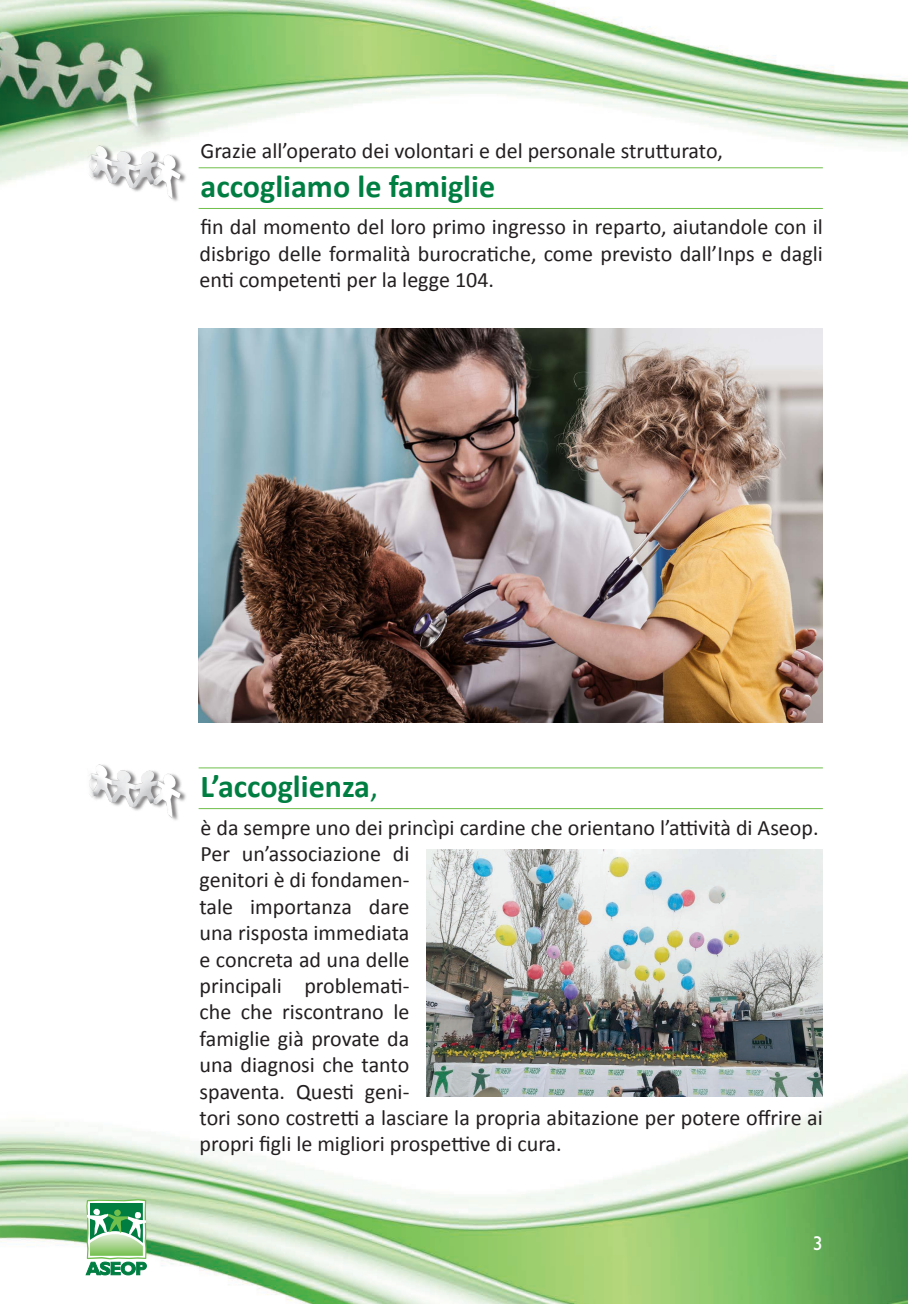
<style>
.page{position:relative;width:908px;height:1304px;background:#fff}
.page>*{position:absolute;margin:0;border:0;box-sizing:border-box;transform-origin:0 0}
.Normale__Web{font:700 32px "Calibri";color:#007e42}
.Normale__Web-2{font:22px/26.4px "Calibri";color:#231f20}
.t1{font:20px "Gill Sans Std";color:#fff}
.s1{font-weight:400}
</style>
<div class="page">
<img style="left:0;top:0;width:907px;height:1304px">
<svg style="left:85px;top:1199px;width:62px;height:77px"></svg>
<img style="left:198px;top:329px;width:624px;height:394px">
<img style="left:85px;top:142px;width:104px;height:61px">
<img style="left:85px;top:760px;width:104px;height:61px">
<hr style="left:198px;top:767px;width:624px;height:1px;background:#70bf4c">
<hr style="left:198px;top:808px;width:624px;height:1px;background:#70bf4c">
<hr style="left:198px;top:167px;width:624px;height:1px;background:#70bf4c">
<hr style="left:198px;top:208px;width:624px;height:1px;background:#70bf4c">
<img style="left:426px;top:850px;width:396px;height:247px">
<p class="Normale__Web-2" style="left:200px;top:137px;width:523px">Grazie all’operato dei volontari e del personale strutturato,</p>
<p class="Normale__Web" style="left:200px;top:163px;width:296px">accogliamo le famiglie</p>
<p class="Normale__Web-2" style="left:199px;top:213px;width:624px;text-align:justify">fin dal momento del loro primo ingresso in reparto, aiutandole con il disbrigo delle formalità burocratiche, come previsto dall’Inps e dagli enti competenti per la legge 104.</p>
<p class="Normale__Web" style="left:200px;top:763px;width:179px">L’accoglienza<span class="s1">,</span></p>
<p class="Normale__Web-2" style="left:200px;top:813px;width:619px">è da sempre uno dei princìpi cardine che orientano l’attività di Aseop.</p>
<p class="Normale__Web-2" style="left:199px;top:839px;width:624px">Per un’associazione di<br>genitori è di fondamen-<br>tale importanza dare<br>una risposta immediata<br>e concreta ad una delle<br>principali problemati-<br>che che riscontrano le<br>famiglie già provate da<br>una diagnosi che tanto<br>spaventa. Questi geni-<br>tori sono costretti a lasciare la propria abitazione per potere offrire ai propri figli le migliori prospettive di cura.</p>
<p class="t1" style="left:812px;top:1231px;width:11px">3</p>
</div>
